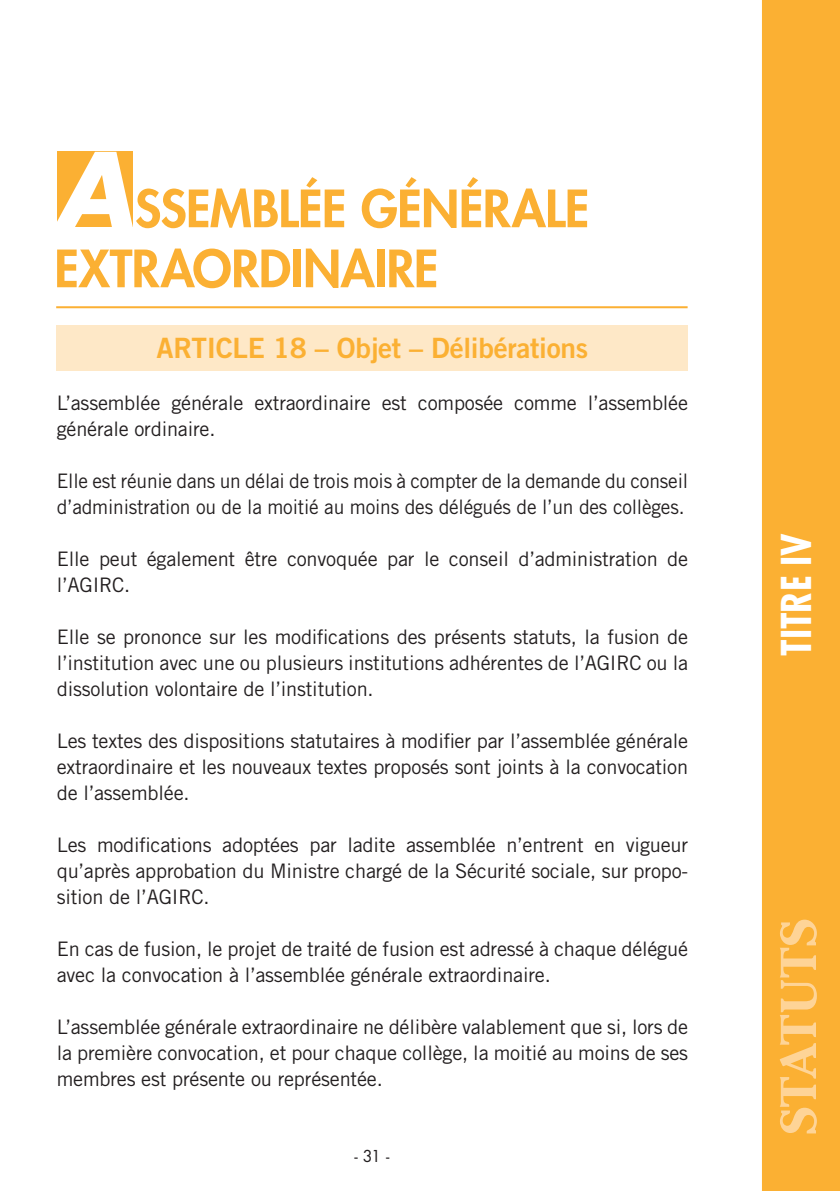
<style>
.page{position:relative;width:840px;height:1191px;background:#fff}
.page>*{position:absolute;margin:0;border:0;box-sizing:border-box;transform-origin:0 0}
.t1{font:800 50px/60px "Futura";letter-spacing:-.01em;color:#fbb033}
.t2{font:700 50px "Cheltenham";letter-spacing:.005em;color:#fed497}
.t3{font:700 condensed 40px "Futura";color:#fff}
.t4{font:28px "Trade Gothic LT Std Bd 2";letter-spacing:-.01em;color:#fbb033}
.t5{font:20px/26px "Trade Gothic LT Std";letter-spacing:-.01em;color:#231f20;text-align:justify}
.t6{font:20px/26px "Trade Gothic LT Std";letter-spacing:-.01em;color:#231f20;scale:.96 1}
.t7{font:16px "Futura";color:#231f20}
.s1{font-weight:700;font-style:italic;font-size:100px;color:#fff}
</style>
<div class="page">
<div style="left:56px;top:325px;width:631px;height:45px;background:#fee8c7"></div>
<div style="left:762px;top:0;width:77px;height:1191px;background:#fbb033"></div>
<div style="left:57px;top:151px;width:75px;height:76px;background:#fbb033"></div>
<hr style="left:56px;top:306px;width:631px;height:2px;background:#fbb033">
<h1 class="t1" style="left:54px;top:179px;width:536px"><span class="s1">A</span>SSEMBLÉE GÉNÉRALE<br>EXTRAORDINAIRE</h1>
<h3 class="t4" style="left:156px;top:331px;width:433px">ARTICLE 18 – Objet – Délibérations</h3>
<p class="t5" style="left:57px;top:390px;width:632px">L’assemblée générale extraordinaire est composée comme l’assemblée générale ordinaire.</p>
<p class="t6" style="left:57px;top:468px;width:658px">Elle est réunie dans un délai de trois mois à compter de la demande du conseil d’administration ou de la moitié au moins des délégués de l’un des collèges.</p>
<p class="t5" style="left:57px;top:546px;width:632px">Elle peut également être convoquée par le conseil d’administration de l’AGIRC.</p>
<p class="t5" style="left:57px;top:624px;width:632px">Elle se prononce sur les modifications des présents statuts, la fusion de l’institution avec une ou plusieurs institutions adhérentes de l’AGIRC ou la dissolution volontaire de l’institution.</p>
<p class="t5" style="left:57px;top:728px;width:632px">Les textes des dispositions statutaires à modifier par l’assemblée générale extraordinaire et les nouveaux textes proposés sont joints à la convocation de l’assemblée.</p>
<p class="t5" style="left:57px;top:832px;width:632px">Les modifications adoptées par ladite assemblée n’entrent en vigueur qu’après approbation du Ministre chargé de la Sécurité sociale, sur propo&shy;sition de l’AGIRC.</p>
<p class="t5" style="left:57px;top:936px;width:632px">En cas de fusion, le projet de traité de fusion est adressé à chaque délégué avec la convocation à l’assemblée générale extraordinaire.</p>
<p class="t5" style="left:57px;top:1014px;width:632px">L’assemblée générale extraordinaire ne délibère valablement que si, lors de la première convocation, et pour chaque collège, la moitié au moins de ses membres est présente ou représentée.</p>
<p class="t7" style="left:354px;top:1146px;width:36px">- 31 -</p>
<h2 class="t3" style="left:771px;top:656px;width:124px;rotate:-90deg">Titre IV</h2>
<h1 class="t2" style="left:768px;top:1134px;width:215px;rotate:-90deg">Statuts</h1>
</div>
